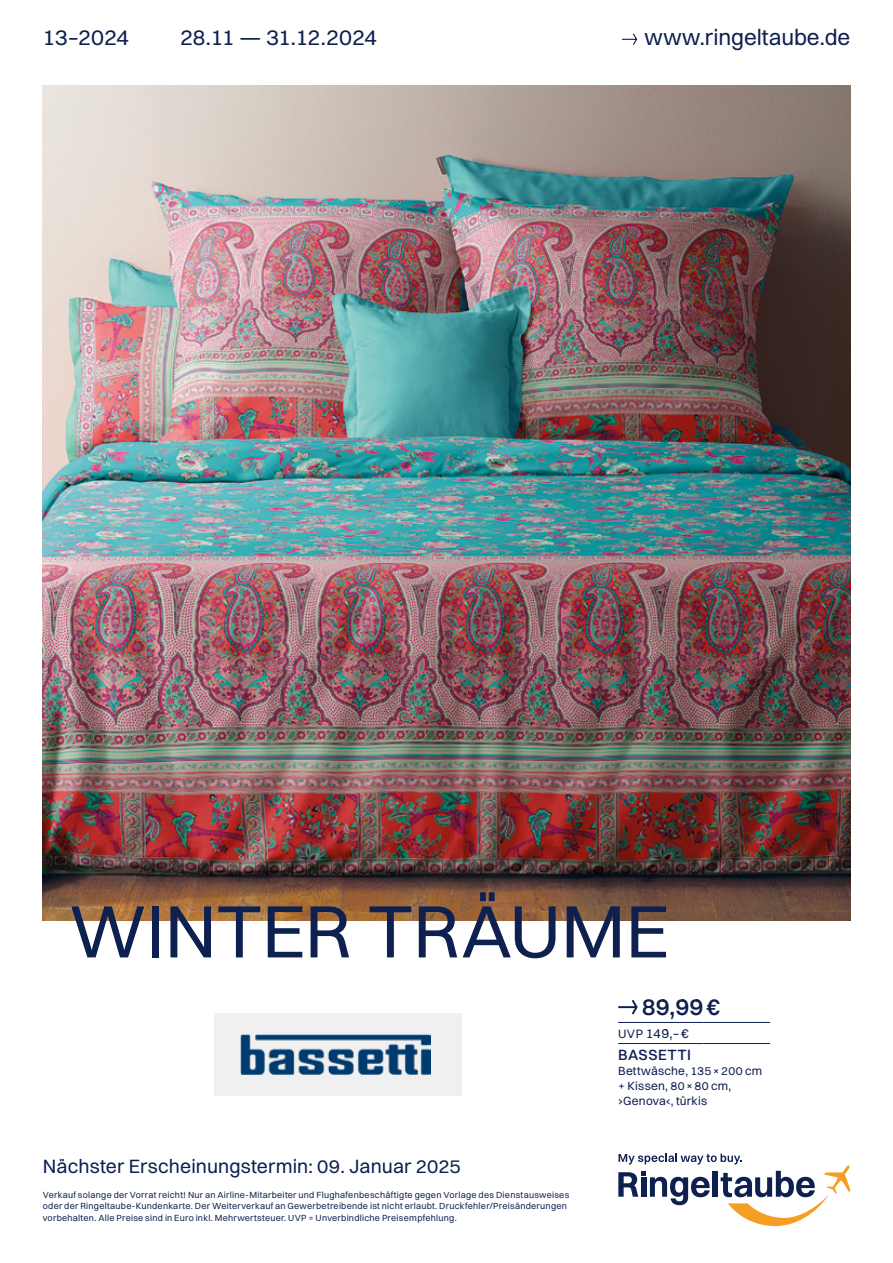
<style>
.page{position:relative;width:893px;height:1263px;background:#fff}
.page>*{position:absolute;margin:0;border:0;box-sizing:border-box;transform-origin:0 0}
.t1{font:75px "Switzer";letter-spacing:-.01em;color:#0e2050}
.t2{font:24px "Switzer Variable";color:#0e2050}
.t3{font:22.5px "Switzer";letter-spacing:-.005em;color:#0e2050}
.t4{font:22.5px "Switzer";letter-spacing:-.03em;color:#0e2050}
.t5{font:19.5px "Switzer";letter-spacing:.005em;color:#0e2050}
.t6{font:15px "Switzer Variable";letter-spacing:.035em;color:#0e2050}
.t7{font:13.5px "Switzer Variable";color:#0e2050}
.t8{font:12px/15px "Switzer Variable";letter-spacing:.015em;color:#0e2050}
.t9{font:9px/11.2px "Switzer";letter-spacing:.025em;color:#0e2050}
.s1{font-size:12.3px}
</style>
<div class="page">
<img style="left:43px;top:85px;width:807px;height:836px">
<svg style="left:618px;top:1153px;width:232px;height:73px"></svg>
<div style="left:214px;top:1013px;width:247px;height:83px;background:#f0f0f0"></div>
<svg style="left:622px;top:33px;width:16px;height:12px"></svg>
<hr style="left:618px;top:1022px;width:85px;height:1px;background:#0e2050">
<hr style="left:618px;top:1043px;width:85px;height:1px;background:#0e2050">
<hr style="left:703px;top:1022px;width:67px;height:1px;background:#0e2050">
<hr style="left:703px;top:1043px;width:67px;height:1px;background:#0e2050">
<svg style="left:618px;top:999px;width:20px;height:16px"></svg>
<img style="left:241px;top:1035px;width:190px;height:39px">
<h3 class="t3" style="left:43px;top:24px;width:88px">13–2024</h3>
<h3 class="t4" style="left:180px;top:24px;width:199px">28.11 — 31.12.2024</h3>
<h3 class="t3" style="left:644px;top:24px;width:208px">www.ringeltaube.de</h3>
<h1 class="t1" style="left:68px;top:886px;width:602px">WINTER TRÄUME</h1>
<h3 class="t5" style="left:43px;top:1154px;width:419px">Nächster Erscheinungstermin: 09. Januar 2025</h3>
<p class="t9" style="left:43px;top:1189px;width:528px">Verkauf solange der Vorrat reicht! Nur an Airline-Mitarbeiter und Flughafenbeschäftigte gegen Vorlage des Dienstausweises oder der Ringeltaube-Kundenkarte. Der Weiterverkauf an Gewerbetreibende ist nicht erlaubt. Druckfehler/Preisänderungen vorbehalten. Alle Preise sind in Euro inkl. Mehrwertsteuer. UVP = Unverbindliche Preisempfehlung.</p>
<h2 class="t2" style="left:642px;top:992px;width:80px">89,99€</h2>
<h3 class="t7" style="left:618px;top:1025px;width:72px"><span class="s1">UVP</span> 149,–€</h3>
<h3 class="t6" style="left:618px;top:1045px;width:74px">BASSETTI</h3>
<h3 class="t8" style="left:618px;top:1063px;width:146px">Bettwäsche, 135×200 cm + Kissen, 80×80 cm, ›Genova‹, türkis</h3>
</div>
